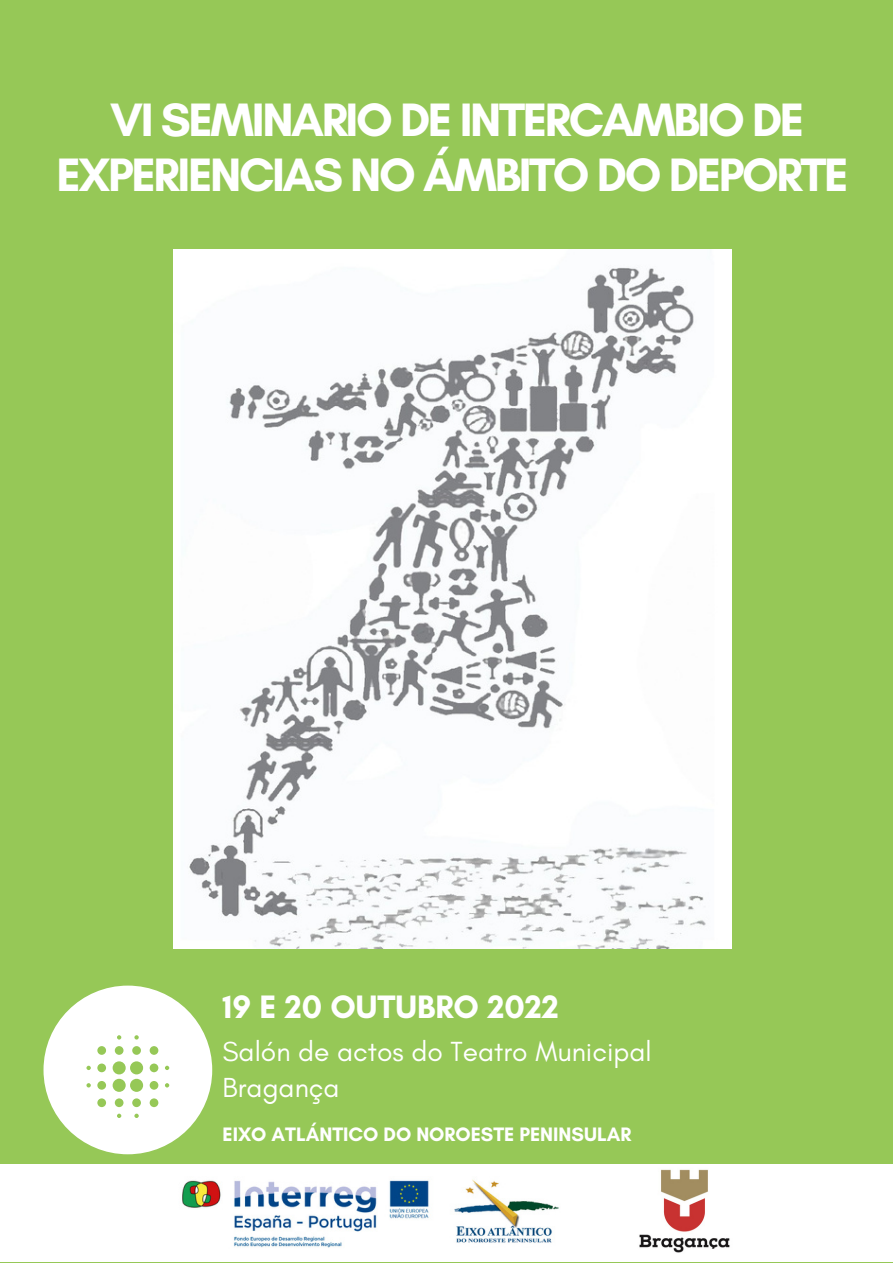
<style>
.page{position:relative;width:893px;height:1264px;background:#fff}
.page>*{position:absolute;margin:0;border:0;box-sizing:border-box;transform-origin:0 0}
.t1{font:700 47.7px/54.8px "Glacial Indifference";letter-spacing:-.05em;color:#fff;text-align:center}
.t2{font:700 33px "Glacial Indifference";color:#fff}
.t3{font:28.05px/36px "Glacial Indifference";color:#fff}
.t4{font:700 19.8px "Glacial Indifference";color:#fff}
</style>
<div class="page">
<div style="left:0;top:0;width:892px;height:1262px;background:#96c857"></div>
<div style="left:43px;top:985px;width:169px;height:169px;background:#fff;border-radius:50%"></div>
<svg style="left:86px;top:1035px;width:83px;height:82px"></svg>
<img style="left:173px;top:249px;width:558px;height:699px">
<div style="left:0;top:1164px;width:892px;height:97px;background:#fff"></div>
<img style="left:639px;top:1169px;width:91px;height:84px">
<img style="left:182px;top:1179px;width:377px;height:69px">
<p class="t1" style="left:56px;top:92px;width:793px">VI SEMINARIO DE INTERCAMBIO DE<br>EXPERIENCIAS NO ÁMBITO DO DEPORTE</p>
<p class="t2" style="left:222px;top:986px;width:338px">19 E 20 OUTUBRO 2022</p>
<p class="t3" style="left:222px;top:1033px;width:430px">Salón de actos do Teatro Municipal<br>Bragança</p>
<p class="t4" style="left:222px;top:1122px;width:410px">EIXO ATLÁNTICO DO NOROESTE PENINSULAR</p>
</div>
